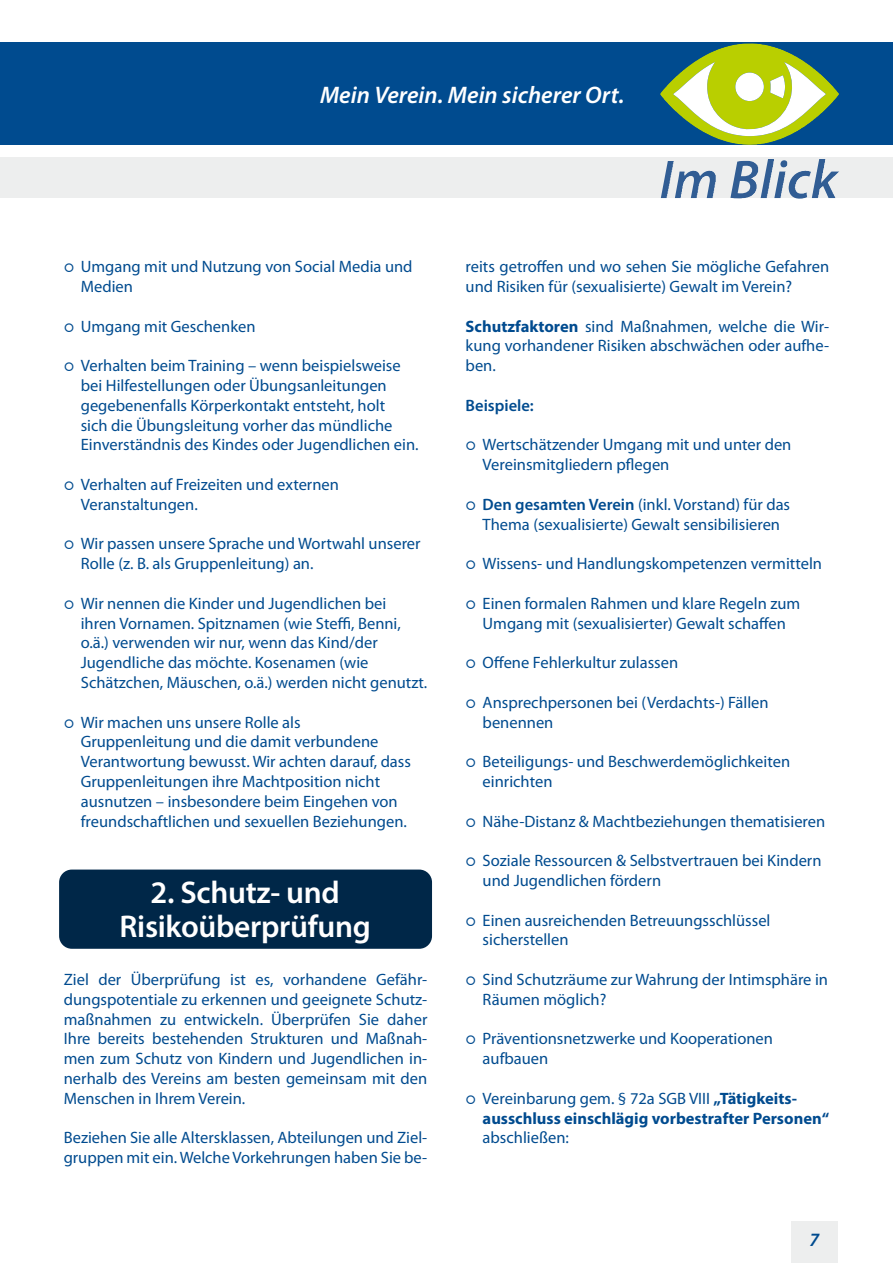
<style>
.page{position:relative;width:893px;height:1263px;background:#fff}
.page>*{position:absolute;margin:0;border:0;box-sizing:border-box;transform-origin:0 0}
.t1{font:italic 600 55.05px "Myriad Pro";color:#315d94}
.Zwischenüberschriften{font:600 31.5px "Myriad Pro";letter-spacing:-.01em;color:#fff}
.t2{font:italic 600 24px "Myriad Pro";color:#fff}
.t3{font:italic 600 18.9px "Myriad Pro";color:#004b8f}
.Fließtext{font:16.5px/19.8px "Myriad Pro";color:#004b8f}
.t4{font:700 16.5px/19.8px "Myriad Pro";color:#004b8f}
.Fließtext-2{font:600 16.5px "Myriad Pro";color:#004b8f}
.s1{font-weight:700}
.s2{font-weight:600}
.s3{font-weight:400}
</style>
<div class="page">
<div style="left:0;top:158px;width:893px;height:40px;background:#edeeee"></div>
<div style="left:0;top:43px;width:893px;height:102px;background:#004b8f"></div>
<div style="left:791px;top:1221px;width:46px;height:42px;background:#edeeee"></div>
<svg style="left:660px;top:43px;width:116px;height:102px"></svg>
<div style="left:59px;top:869px;width:373px;height:80px;background:#002748;border-radius:13px"></div>
<h3 class="t2" style="left:320px;top:79px;width:306px">Mein Verein. Mein sicherer Ort.</h3>
<h1 class="t1" style="left:660px;top:150px;width:180px">Im Blick</h1>
<p class="Fließtext" style="left:81px;top:257px;width:333px">Umgang mit und Nutzung von Social Media und<br>Medien</p>
<p class="Fließtext" style="left:81px;top:316px;width:176px">Umgang mit Geschenken</p>
<p class="Fließtext" style="left:81px;top:356px;width:338px">Verhalten beim Training – wenn beispielsweise bei Hilfestellungen oder Übungsanleitungen gegebenenfalls Körperkontakt entsteht, holt<br>sich die Übungsleitung vorher das mündliche Einverständnis des Kindes oder Jugendlichen ein.</p>
<p class="Fließtext" style="left:81px;top:475px;width:260px">Verhalten auf Freizeiten und externen<br>Veranstaltungen.</p>
<p class="Fließtext" style="left:81px;top:534px;width:341px">Wir passen unsere Sprache und Wortwahl unserer<br>Rolle (z. B. als Gruppenleitung) an.</p>
<p class="Fließtext" style="left:81px;top:594px;width:347px">Wir nennen die Kinder und Jugendlichen bei ihren Vornamen. Spitznamen (wie Steffi, Benni, o.ä.) verwenden wir nur, wenn das Kind/der Jugendliche das möchte. Kosenamen (wie Schätzchen, Mäuschen, o.ä.) werden nicht genutzt.</p>
<p class="Fließtext" style="left:81px;top:712px;width:332px">Wir machen uns unsere Rolle als Gruppenleitung und die damit verbundene Verantwortung bewusst. Wir achten darauf, dass Gruppenleitungen ihre Machtposition nicht ausnutzen – insbesondere beim Eingehen von freundschaftlichen und sexuellen Beziehungen.</p>
<p class="Zwischenüberschriften" style="left:150px;top:872px;width:191px">2. Schutz- und</p>
<p class="Zwischenüberschriften" style="left:119px;top:906px;width:253px">Risikoüberprüfung</p>
<p class="Fließtext" style="left:64px;top:970px;width:365px;text-align:justify">Ziel der Überprüfung ist es, vorhandene Gefähr&shy;dungspotentiale zu erkennen und geeignete Schutz&shy;maßnahmen zu entwickeln. Überprüfen Sie daher Ihre bereits bestehenden Strukturen und Maßnah&shy;men zum Schutz von Kindern und Jugendlichen in&shy;nerhalb des Vereins am besten gemeinsam mit den Menschen in Ihrem Verein.</p>
<p class="Fließtext" style="left:64px;top:1128px;width:365px">Beziehen Sie alle Altersklassen, Abteilungen und Ziel&shy;gruppen mit ein. Welche Vorkehrungen haben Sie be-</p>
<p class="Fließtext" style="left:466px;top:257px;width:365px">reits getroffen und wo sehen Sie mögliche Gefahren und Risiken für (sexualisierte) Gewalt im Verein?</p>
<p class="Fließtext" style="left:466px;top:316px;width:365px;text-align:justify"><span class="s1">Schutzfaktoren</span> sind Maßnahmen, welche die Wir&shy;kung vorhandener Risiken abschwächen oder aufhe&shy;ben.</p>
<p class="Fließtext-2" style="left:466px;top:395px;width:70px">Beispiele:</p>
<p class="Fließtext" style="left:483px;top:435px;width:310px">Wertschätzender Umgang mit und unter den<br>Vereinsmitgliedern pflegen</p>
<p class="Fließtext" style="left:483px;top:495px;width:309px"><span class="s2">Den gesamten Verein</span> (inkl. Vorstand) für das<br>Thema (sexualisierte) Gewalt sensibilisieren</p>
<p class="Fließtext" style="left:483px;top:554px;width:341px">Wissens- und Handlungskompetenzen vermitteln</p>
<p class="Fließtext" style="left:483px;top:594px;width:319px">Einen formalen Rahmen und klare Regeln zum<br>Umgang mit (sexualisierter) Gewalt schaffen</p>
<p class="Fließtext" style="left:483px;top:653px;width:197px">Offene Fehlerkultur zulassen</p>
<p class="Fließtext" style="left:483px;top:693px;width:288px">Ansprechpersonen bei (Verdachts-) Fällen benennen</p>
<p class="Fließtext" style="left:483px;top:752px;width:309px">Beteiligungs- und Beschwerdemöglichkeiten einrichten</p>
<p class="Fließtext" style="left:483px;top:811px;width:344px">Nähe-Distanz &amp; Machtbeziehungen thematisieren</p>
<p class="Fließtext" style="left:483px;top:851px;width:340px">Soziale Ressourcen &amp; Selbstvertrauen bei Kindern und Jugendlichen fördern</p>
<p class="Fließtext" style="left:483px;top:910px;width:289px">Einen ausreichenden Betreuungsschlüssel sicherstellen</p>
<p class="Fließtext" style="left:483px;top:970px;width:347px">Sind Schutzräume zur Wahrung der Intimsphäre in<br>Räumen möglich?</p>
<p class="Fließtext" style="left:483px;top:1029px;width:292px">Präventionsnetzwerke und Kooperationen aufbauen</p>
<p class="t4" style="left:483px;top:1088px;width:348px"><span class="s3">Vereinbarung gem. § 72a SGB VIII</span> „Tätigkeits&shy;ausschluss einschlägig vorbestrafter Personen“ <span class="s3">abschließen:</span></p>
<p class="t3" style="left:809px;top:1227px;width:11px">7</p>
</div>
